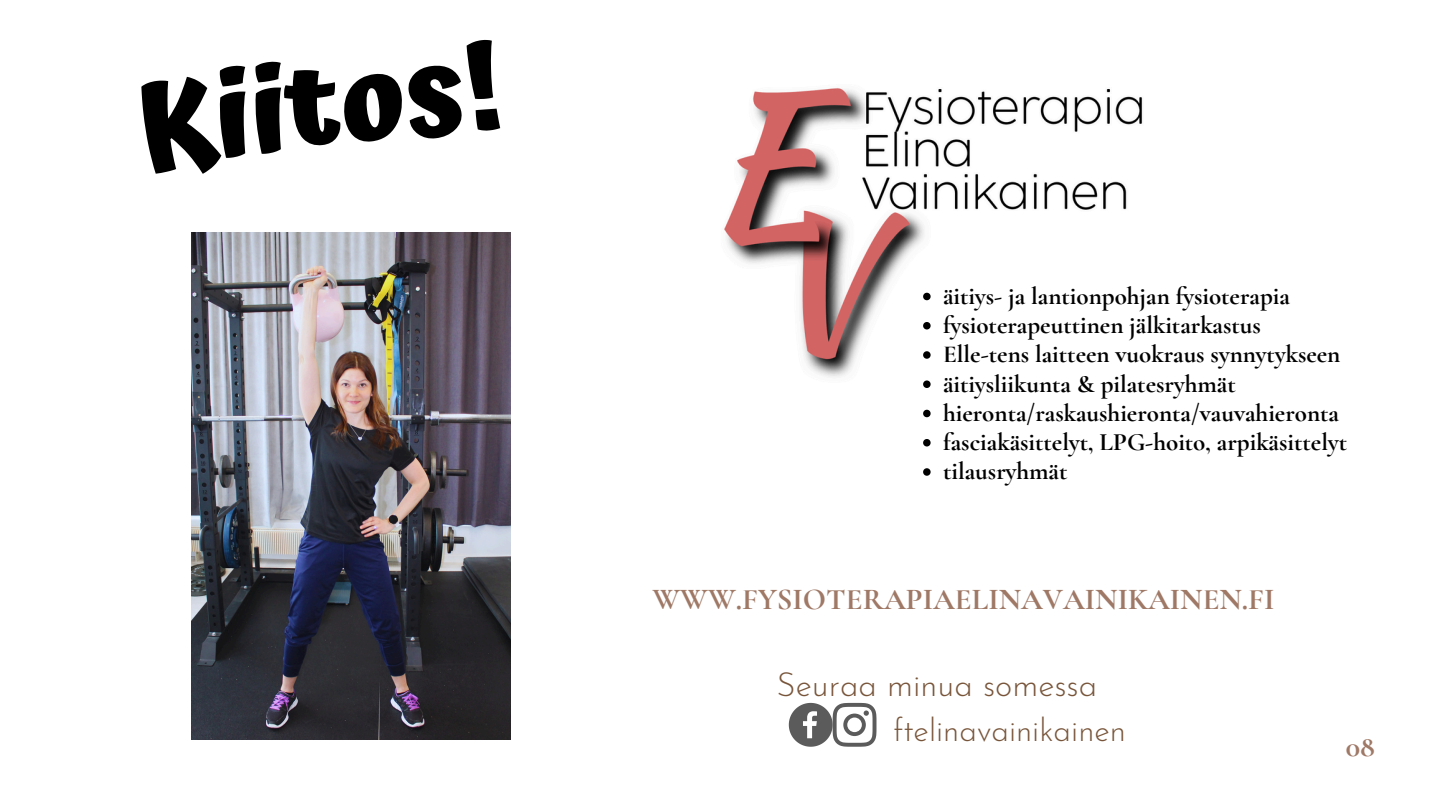
<style>
.page{position:relative;width:1440px;height:810px;background:#fff}
.page>*{position:absolute;margin:0;border:0;box-sizing:border-box;transform-origin:0 0}
.t1{font:700 118px "Atma";color:#000}
.t2{font:300 33.1px "Josefin Sans";color:#78553a}
.t3{font:300 31.6px "Josefin Sans";color:#78553a}
.t4{font:700 30.5px "Cormorant Garamond";color:#9f7866}
.t5{font:700 30px "Cormorant Garamond";color:#9f7866}
.t6{font:700 25px "Cormorant Garamond";color:#000}
</style>
<div class="page">
<img style="left:724px;top:88px;width:419px;height:289px">
<svg style="left:789px;top:703px;width:87px;height:43px"></svg>
<img style="left:191px;top:233px;width:320px;height:507px">
<svg style="left:923px;top:293px;width:8px;height:7px"></svg>
<svg style="left:923px;top:322px;width:8px;height:7px"></svg>
<svg style="left:923px;top:351px;width:8px;height:8px"></svg>
<svg style="left:923px;top:380px;width:8px;height:8px"></svg>
<svg style="left:923px;top:410px;width:8px;height:7px"></svg>
<svg style="left:923px;top:439px;width:8px;height:7px"></svg>
<svg style="left:923px;top:468px;width:8px;height:8px"></svg>
<h2 class="t1" style="left:131px;top:56px;width:367px;rotate:-6deg">Kiitos!</h2>
<p class="t6" style="left:943px;top:281px;width:348px">äitiys- ja lantionpohjan fysioterapia</p>
<p class="t6" style="left:943px;top:310px;width:319px">fysioterapeuttinen jälkitarkastus</p>
<p class="t6" style="left:943px;top:339px;width:399px">Elle-tens laitteen vuokraus synnytykseen</p>
<p class="t6" style="left:943px;top:369px;width:294px">äitiysliikunta &amp; pilatesryhmät</p>
<p class="t6" style="left:943px;top:398px;width:398px">hieronta/raskaushieronta/vauvahieronta</p>
<p class="t6" style="left:943px;top:427px;width:406px">fasciakäsittelyt, LPG-hoito, arpikäsittelyt</p>
<p class="t6" style="left:943px;top:456px;width:126px">tilausryhmät</p>
<p class="t4" style="left:653px;top:581px;width:624px">WWW.FYSIOTERAPIAELINAVAINIKAINEN.FI</p>
<h1 class="t2" style="left:777px;top:671px;width:322px">Seuraa minua somessa</h1>
<h1 class="t3" style="left:893px;top:717px;width:234px">ftelinavainikainen</h1>
<p class="t5" style="left:1346px;top:729px;width:30px">08</p>
</div>
